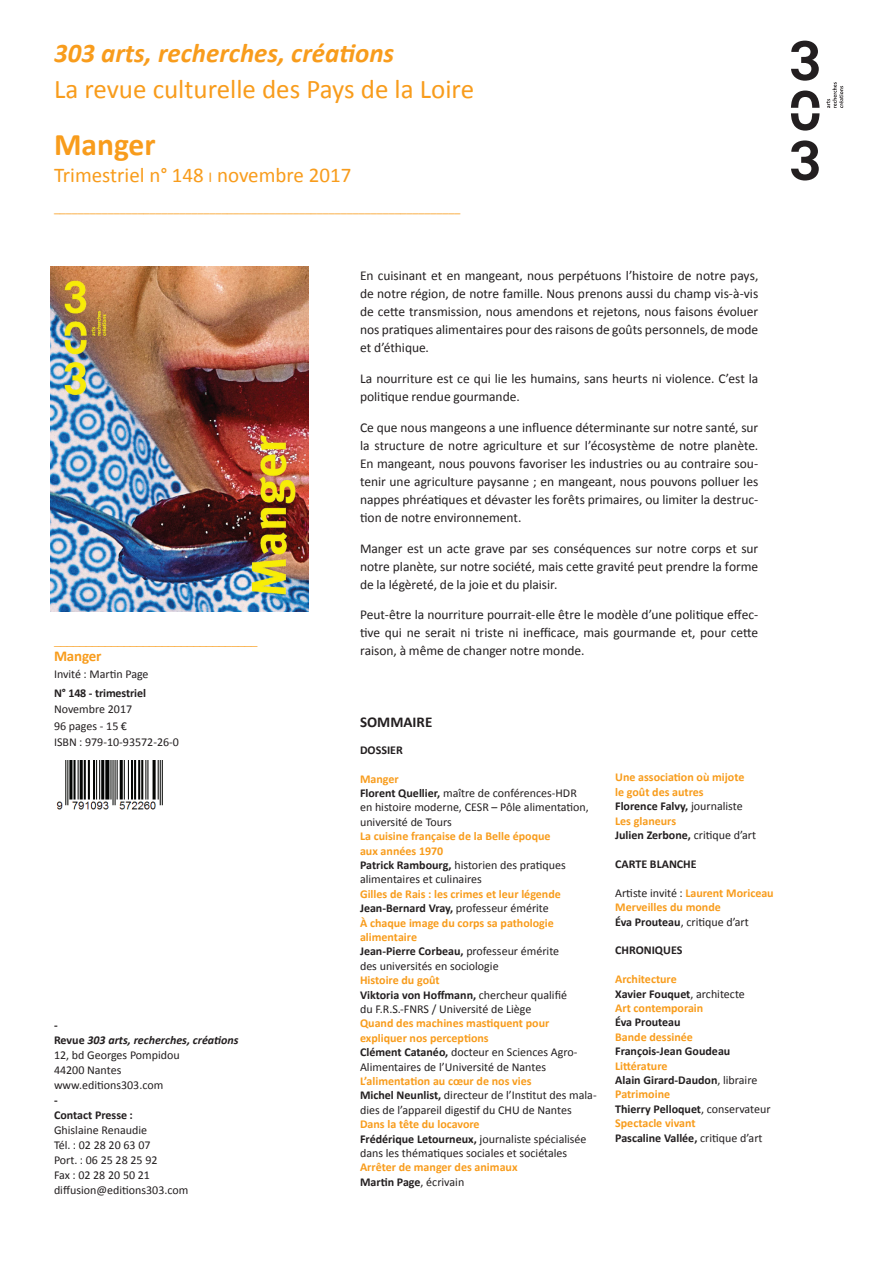
<style>
.page{position:relative;width:893px;height:1263px;background:#fff}
.page>*{position:absolute;margin:0;border:0;box-sizing:border-box;transform-origin:0 0}
.t1{font:700 31.5px "Calibri";color:#f89c1c}
.t2{font:27px "Calibri";color:#f89c1c}
.t3{font:italic 700 27px "Calibri";color:#f89c1c}
.t4{font:21px "Calibri";color:#f89c1c}
.t5{font:700 15px "Calibri";color:#231f20}
.t6{font:700 15px "Calibri";letter-spacing:-.01em;color:#f89c1c}
.t7{font:13.5px/18px "Calibri";letter-spacing:-.005em;color:#231f20;text-align:justify}
.t8{font:13.5px "Meta Plus Normal";color:#f89c1c}
.t9{font:12px/14.4px "Calibri";color:#231f20}
.t10{font:700 12px/14.4px "Calibri";color:#f89c1c}
.t11{font:700 12px/14.4px "Calibri";color:#231f20}
.t12{font:12px "Calibri";color:#f89c1c}
.s1{font-size:15px}
.s2{font-weight:700}
.s3{font-weight:700;font-style:italic}
.s4{font-weight:700;color:#f89c1c}
.s5{color:#231f20}
.s6{font-weight:400;color:#231f20}
.s7{color:#f89c1c}
.s8{font-weight:400}
</style>
<div class="page">
<svg style="left:791px;top:41px;width:28px;height:40px"></svg>
<svg style="left:791px;top:91px;width:28px;height:40px"></svg>
<svg style="left:791px;top:140px;width:28px;height:40px"></svg>
<svg style="left:826px;top:82px;width:17px;height:26px"></svg>
<img style="left:56px;top:761px;width:107px;height:49px">
<img style="left:50px;top:267px;width:258px;height:344px">
<h2 class="t3" style="left:54px;top:36px;width:342px">303 arts, recherches, créations</h2>
<h2 class="t2" style="left:54px;top:72px;width:422px">La revue culturelle des Pays de la Loire</h2>
<h1 class="t1" style="left:54px;top:124px;width:103px">Manger</h1>
<h3 class="t4" style="left:54px;top:162px;width:299px">Trimestriel n° 148 <span class="s1">I</span> novembre 2017</h3>
<p class="t12" style="left:54px;top:200px;width:408px">____________________________________________________________________</p>
<p class="t8" style="left:54px;top:632px;width:205px">________________________________</p>
<p class="t6" style="left:54px;top:647px;width:49px">Manger</p>
<p class="t9" style="left:54px;top:667px;width:96px">Invité : Martin Page</p>
<p class="t11" style="left:54px;top:685px;width:93px">N° 148 - trimestriel</p>
<p class="t9" style="left:54px;top:701px;width:126px;line-height:16.5px">Novembre 2017<br>96 pages - 15 €<br>ISBN : 979-10-93572-26-0</p>
<p class="t9" style="left:54px;top:1017px;width:186px;line-height:15px"><span class="s2">-<br>Revue</span> <span class="s3">303 arts, recherches, créations<br></span>12, bd Georges Pompidou<br>44200 Nantes<br>www.editions303.com</p>
<p class="t11" style="left:54px;top:1092px;width:80px;line-height:15px">-<br>Contact Presse :</p>
<p class="t9" style="left:54px;top:1122px;width:136px;line-height:15px">Ghislaine Renaudie<br>Tél. : 02 28 20 63 07<br>Port. : 06 25 28 25 92<br>Fax : 02 28 20 50 21 diffusion@editions303.com</p>
<p class="t7" style="left:360px;top:267px;width:400px">En cuisinant et en mangeant, nous perpétuons l’histoire de notre pays, de notre région, de notre famille. Nous prenons aussi du champ vis-à-vis de cette transmission, nous amendons et rejetons, nous faisons évoluer nos pratiques alimentaires pour des raisons de goûts personnels, de mode et d’éthique.</p>
<p class="t7" style="left:360px;top:370px;width:400px">La nourriture est ce qui lie les humains, sans heurts ni violence. C’est la politique rendue gourmande.</p>
<p class="t7" style="left:360px;top:418px;width:400px">Ce que nous mangeons a une influence déterminante sur notre santé, sur la structure de notre agriculture et sur l’écosystème de notre planète.<br>En mangeant, nous pouvons favoriser les industries ou au contraire sou&shy;tenir une agriculture paysanne ; en mangeant, nous pouvons polluer les nappes phréatiques et dévaster les forêts primaires, ou limiter la destruc&shy;tion de notre environnement.</p>
<p class="t7" style="left:360px;top:539px;width:400px">Manger est un acte grave par ses conséquences sur notre corps et sur notre planète, sur notre société, mais cette gravité peut prendre la forme de la légèreté, de la joie et du plaisir.</p>
<p class="t7" style="left:360px;top:606px;width:400px">Peut-être la nourriture pourrait-elle être le modèle d’une politique effec&shy;tive qui ne serait ni triste ni inefficace, mais gourmande et, pour cette raison, à même de changer notre monde.</p>
<p class="t5" style="left:360px;top:712px;width:74px">SOMMAIRE</p>
<p class="t11" style="left:360px;top:742px;width:44px">DOSSIER</p>
<p class="t9" style="left:360px;top:771px;width:230px"><span class="s4">Manger<br></span><span class="s2">Florent Quellier,</span> maître de conférences-HDR en histoire moderne, CESR – Pôle alimentation, université de Tours</p>
<p class="t10" style="left:360px;top:829px;width:207px">La cuisine française de la Belle époque aux années 1970<br><span class="s5">Patrick Rambourg,</span> <span class="s6">historien des pratiques alimentaires et culinaires</span></p>
<p class="t10" style="left:360px;top:886px;width:202px">Gilles de Rais : les crimes et leur légende <span class="s5">Jean-Bernard Vray,</span> <span class="s6">professeur émérite<br></span>À chaque image du corps sa pathologie alimentaire<br><span class="s5">Jean-Pierre Corbeau,</span> <span class="s6">professeur émérite des universités en sociologie</span></p>
<p class="t9" style="left:360px;top:973px;width:208px"><span class="s4">Histoire du goût<br></span><span class="s2">Viktoria von Hoffmann,</span> chercheur qualifié du F.R.S.-FNRS / Université de Liège</p>
<p class="t9" style="left:360px;top:1016px;width:219px"><span class="s4">Quand des machines mastiquent pour expliquer nos perceptions<br></span><span class="s2">Clément Catanéo,</span> docteur en Sciences Agro-Alimentaires de l’Université de Nantes</p>
<p class="t9" style="left:360px;top:1074px;width:238px"><span class="s4">L’alimentation au cœur de nos vies<br></span><span class="s2">Michel Neunlist,</span> directeur de l’Institut des mala&shy;dies de l’appareil digestif du CHU de Nantes</p>
<p class="t9" style="left:360px;top:1117px;width:228px"><span class="s4">Dans la tête du locavore<br></span><span class="s2">Frédérique Letourneux,</span> journaliste spécialisée dans les thématiques sociales et sociétales</p>
<p class="t10" style="left:360px;top:1160px;width:159px">Arrêter de manger des animaux<br><span class="s5">Martin Page</span><span class="s6">, écrivain</span></p>
<p class="t10" style="left:615px;top:770px;width:142px">Une association où mijote le goût des autres<br><span class="s5">Florence Falvy,</span> <span class="s6">journaliste<br></span>Les glaneurs<br><span class="s5">Julien Zerbone,</span> <span class="s6">critique d’art</span></p>
<p class="t11" style="left:615px;top:857px;width:83px">CARTE BLANCHE</p>
<p class="t10" style="left:615px;top:885px;width:160px"><span class="s6">Artiste invité :</span> Laurent Moriceau<br>Merveilles du monde<br><span class="s5">Éva Prouteau</span><span class="s6">, critique d’art</span></p>
<p class="t11" style="left:615px;top:943px;width:69px">CHRONIQUES</p>
<p class="t10" style="left:615px;top:972px;width:131px">Architecture<br><span class="s5">Xavier Fouquet</span><span class="s6">, architecte<br></span>Art contemporain</p>
<p class="t11" style="left:615px;top:1015px;width:67px">Éva Prouteau</p>
<p class="t10" style="left:615px;top:1029px;width:79px">Bande dessinée</p>
<p class="t11" style="left:615px;top:1044px;width:117px">François-Jean Goudeau</p>
<p class="t11" style="left:615px;top:1058px;width:157px"><span class="s7">Littérature<br></span>Alain Girard-Daudon<span class="s8">, libraire<br></span><span class="s7">Patrimoine<br></span>Thierry Pelloquet<span class="s8">, conservateur<br></span><span class="s7">Spectacle vivant<br></span>Pascaline Vallée, <span class="s8">critique d’art</span></p>
</div>
